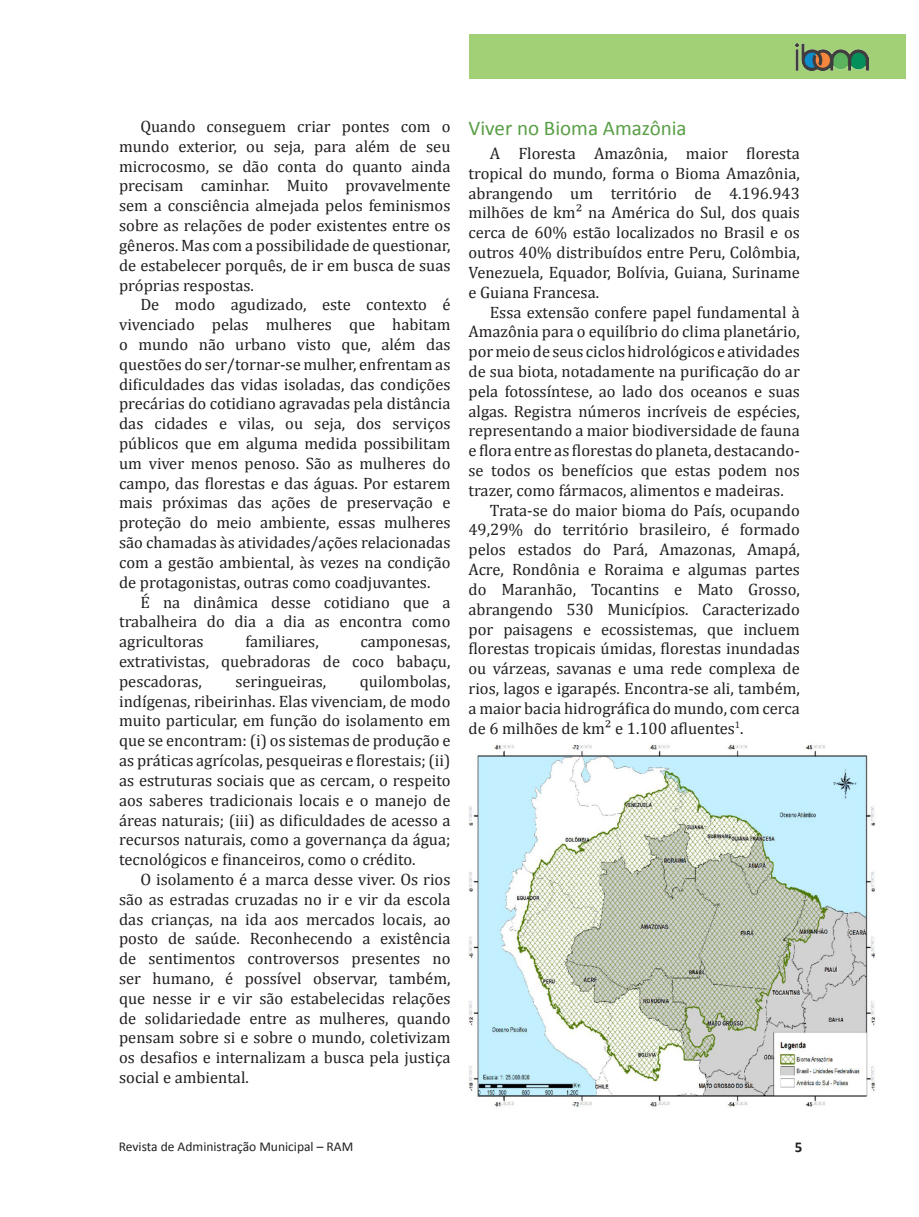
<style>
.page{position:relative;width:919px;height:1217px;background:#fff}
.page>*{position:absolute;margin:0;border:0;box-sizing:border-box;transform-origin:0 0}
.t1{font:21px "Calibri";color:#599f46}
.t2{font:16.5px/19.8px "Cambria";color:#231f20;text-align:justify}
.t3{font:700 15px "Calibri";color:#231f20}
.t4{font:13.5px "Calibri";color:#231f20}
</style>
<div class="page">
<div style="left:469px;top:34px;width:436px;height:45px;background:#a1d076"></div>
<img style="left:795px;top:44px;width:73px;height:26px">
<img style="left:468px;top:744px;width:408px;height:363px">
<p class="t2" style="left:119px;top:116px;width:333px;text-indent:21px">Quando conseguem criar pontes com o mundo exterior, ou seja, para além de seu microcosmo, se dão conta do quanto ainda precisam caminhar. Muito provavelmente sem a consciência almejada pelos feminismos sobre as relações de poder existentes entre os gêneros. Mas com a possibilidade de questionar, de estabelecer porquês, de ir em busca de suas próprias respostas.</p>
<p class="t2" style="left:119px;top:294px;width:333px;text-indent:21px">De modo agudizado, este contexto é vivenciado pelas mulheres que habitam o mundo não urbano visto que, além das questões do ser/tornar-se mulher, enfrentam as dificuldades das vidas isoladas, das condições precárias do cotidiano agravadas pela distância das cidades e vilas, ou seja, dos serviços públicos que em alguma medida possibilitam um viver menos penoso. São as mulheres do campo, das florestas e das águas. Por estarem mais próximas das ações de preservação e proteção do meio ambiente, essas mulheres são chamadas às atividades/ações relacionadas com a gestão ambiental, às vezes na condição de protagonistas, outras como coadjuvantes.</p>
<p class="t2" style="left:119px;top:591px;width:333px;text-indent:21px">É na dinâmica desse cotidiano que a trabalheira do dia a dia as encontra como agricultoras</p>
<p class="t2" style="left:245px;top:631px;width:75px">familiares,</p>
<p class="t2" style="left:119px;top:631px;width:333px;text-indent:241px">camponesas, extrativistas, quebradoras de coco babaçu, pescadoras,</p>
<p class="t2" style="left:119px;top:671px;width:333px;text-indent:241px">quilombolas, indígenas, ribeirinhas. Elas vivenciam, de modo muito particular, em função do isolamento em que se encontram: (i) os sistemas de produção e as práticas agrícolas, pesqueiras e florestais; (ii) as estruturas sociais que as cercam, o respeito aos saberes tradicionais locais e o manejo de áreas naturais; (iii) as dificuldades de acesso a recursos naturais, como a governança da água; tecnológicos e financeiros, como o crédito.</p>
<p class="t2" style="left:119px;top:869px;width:333px;text-indent:21px">O isolamento é a marca desse viver. Os rios são as estradas cruzadas no ir e vir da escola das crianças, na ida aos mercados locais, ao posto de saúde. Reconhecendo a existência de sentimentos controversos presentes no ser humano, é possível observar, também, que nesse ir e vir são estabelecidas relações de solidariedade entre as mulheres, quando pensam sobre si e sobre o mundo, coletivizam os desafios e internalizam a busca pela justiça social e ambiental.</p>
<p class="t2" style="left:235px;top:671px;width:92px">seringueiras,</p>
<p class="t1" style="left:468px;top:115px;width:220px">Viver no Bioma Amazônia</p>
<p class="t2" style="left:468px;top:143px;width:333px;text-indent:21px">A Floresta Amazônia, maior floresta tropical do mundo, forma o Bioma Amazônia, abrangendo um território de 4.196.943 milhões de km² na América do Sul, dos quais cerca de 60% estão localizados no Brasil e os outros 40% distribuídos entre Peru, Colômbia, Venezuela, Equador, Bolívia, Guiana, Suriname e Guiana Francesa.</p>
<p class="t2" style="left:489px;top:302px;width:311px">Essa extensão confere papel fundamental à</p>
<p class="t2" style="left:468px;top:321px;width:333px">Amazônia para o equilíbrio do clima planetário,</p>
<p class="t2" style="left:468px;top:341px;width:333px">por meio de seus ciclos hidrológicos e atividades</p>
<p class="t2" style="left:468px;top:361px;width:333px">de sua biota, notadamente na purificação do ar</p>
<p class="t2" style="left:468px;top:381px;width:333px">pela fotossíntese, ao lado dos oceanos e suas</p>
<p class="t2" style="left:468px;top:401px;width:333px">algas. Registra números incríveis de espécies,</p>
<p class="t2" style="left:468px;top:420px;width:333px">representando a maior biodiversidade de fauna</p>
<p class="t2" style="left:468px;top:440px;width:333px">e flora entre as florestas do planeta, destacando-</p>
<p class="t2" style="left:468px;top:460px;width:333px">se todos os benefícios que estas podem nos</p>
<p class="t2" style="left:468px;top:480px;width:317px">trazer, como fármacos, alimentos e madeiras.</p>
<p class="t2" style="left:489px;top:500px;width:311px">Trata-se do maior bioma do País, ocupando</p>
<p class="t2" style="left:468px;top:519px;width:333px">49,29% do território brasileiro, é formado</p>
<p class="t2" style="left:468px;top:539px;width:333px">pelos estados do Pará, Amazonas, Amapá,</p>
<p class="t2" style="left:468px;top:559px;width:333px">Acre, Rondônia e Roraima e algumas partes</p>
<p class="t2" style="left:468px;top:579px;width:333px">do Maranhão, Tocantins e Mato Grosso,</p>
<p class="t2" style="left:468px;top:599px;width:333px">abrangendo 530 Municípios. Caracterizado</p>
<p class="t2" style="left:468px;top:618px;width:333px">por paisagens e ecossistemas, que incluem</p>
<p class="t2" style="left:468px;top:638px;width:333px">florestas tropicais úmidas, florestas inundadas</p>
<p class="t2" style="left:468px;top:658px;width:333px">ou várzeas, savanas e uma rede complexa de</p>
<p class="t2" style="left:468px;top:678px;width:333px">rios, lagos e igarapés. Encontra-se ali, também,</p>
<p class="t2" style="left:468px;top:698px;width:333px">a maior bacia hidrográfica do mundo, com cerca</p>
<p class="t2" style="left:468px;top:717px;width:277px">de 6 milhões de km² e 1.100 afluentes<sup>1</sup>.</p>
<p class="t4" style="left:119px;top:1137px;width:236px">Revista de Administração Municipal – RAM</p>
<p class="t3" style="left:794px;top:1136px;width:9px">5</p>
</div>
